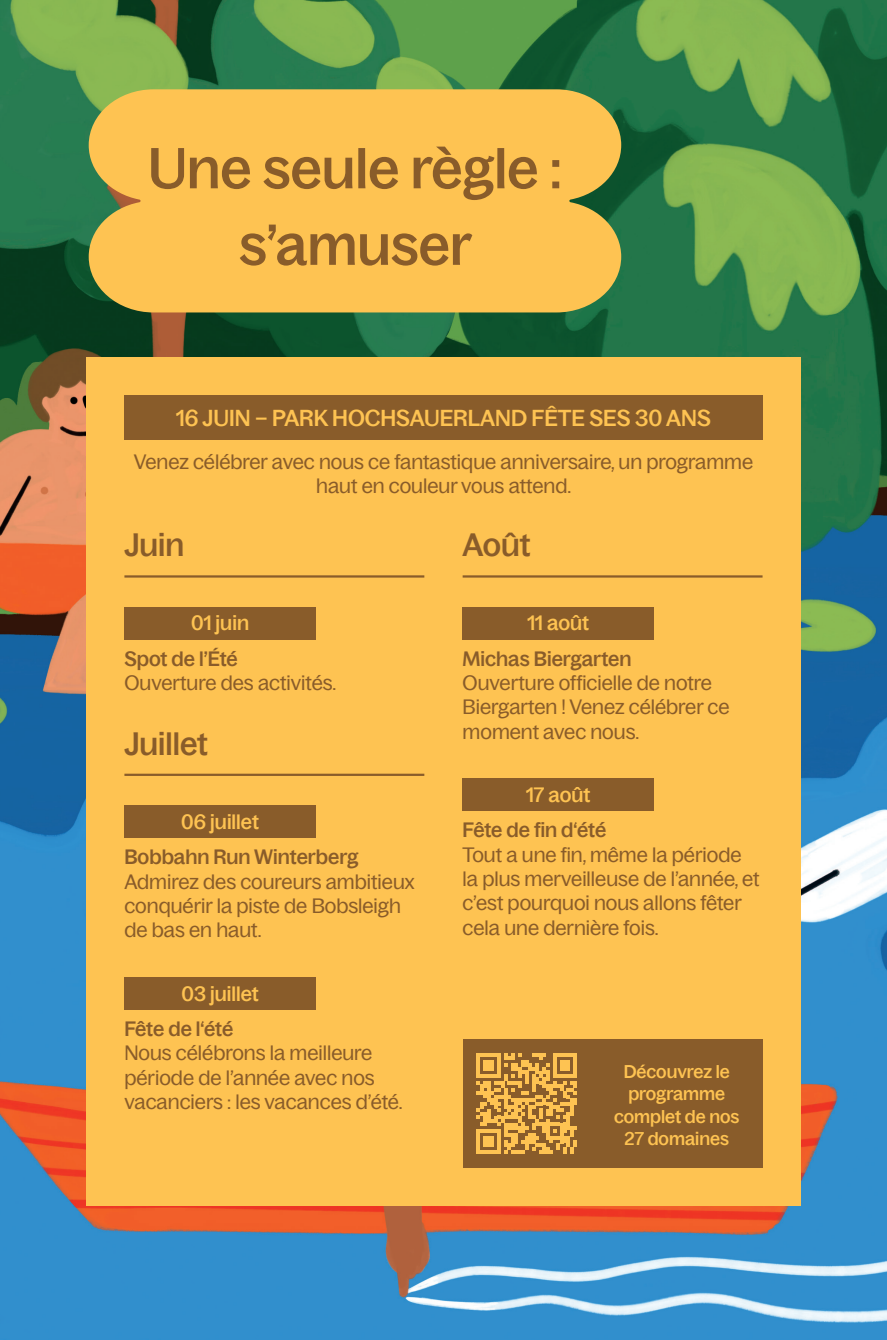
<style>
.page{position:relative;width:887px;height:1340px;background:#fff}
.page>*{position:absolute;margin:0;border:0;box-sizing:border-box;transform-origin:0 0}
.t1{font:500 56.25px/76.5px "Bagoss Standard";color:#895c2a;text-align:center}
.t2{font:500 31.5px "Bagoss Standard";color:#895c2a}
.t3{font:500 22.5px "Bagoss Standard";color:#fec352}
.t4{font:20.25px/24.3px "Bagoss Standard";color:#895c2a}
.t5{font:500 20.25px "Bagoss Standard";color:#895c2a}
.t6{font:500 20.25px "Bagoss Standard";color:#fec352}
.t7{font:500 18px/22.5px "Bagoss Standard";color:#fec352;text-align:center}
</style>
<div class="page">
<img style="left:0;top:0;width:887px;height:1339px">
<div style="left:86px;top:357px;width:714px;height:848px;background:#fec352"></div>
<div style="left:89px;top:89px;width:532px;height:223px;background:#fec352"></div>
<div style="left:462px;top:1039px;width:300px;height:128px;background:#895c2a"></div>
<div style="left:462px;top:606px;width:192px;height:33px;background:#895c2a"></div>
<div style="left:462px;top:778px;width:192px;height:33px;background:#895c2a"></div>
<div style="left:124px;top:606px;width:192px;height:33px;background:#895c2a"></div>
<div style="left:124px;top:805px;width:192px;height:33px;background:#895c2a"></div>
<div style="left:124px;top:976px;width:192px;height:33px;background:#895c2a"></div>
<svg style="left:476px;top:1053px;width:101px;height:100px"></svg>
<div style="left:124px;top:395px;width:638px;height:45px;background:#895c2a"></div>
<hr style="left:124px;top:575px;width:300px;height:2px;background:#895c2a">
<hr style="left:462px;top:575px;width:300px;height:2px;background:#895c2a">
<hr style="left:124px;top:773px;width:300px;height:3px;background:#895c2a">
<h1 class="t1" style="left:148px;top:127px;width:415px">Une seule règle : s’amuser</h1>
<p class="t3" style="left:176px;top:402px;width:536px">16 JUIN – PARK HOCHSAUERLAND FÊTE SES 30 ANS</p>
<p class="t4" style="left:134px;top:448px;width:620px;text-align:center">Venez célébrer avec nous ce fantastique anniversaire, un programme haut en couleur vous attend.</p>
<h2 class="t2" style="left:124px;top:523px;width:61px">Juin</h2>
<p class="t6" style="left:191px;top:609px;width:59px">01 juin</p>
<p class="t5" style="left:124px;top:644px;width:115px">Spot de l’Été</p>
<p class="t4" style="left:124px;top:670px;width:213px">Ouverture des activités.</p>
<h2 class="t2" style="left:124px;top:721px;width:85px">Juillet</h2>
<p class="t6" style="left:181px;top:807px;width:79px">06 juillet</p>
<p class="t5" style="left:124px;top:843px;width:235px">Bobbahn Run Winterberg</p>
<p class="t4" style="left:124px;top:868px;width:292px">Admirez des coureurs ambitieux conquérir la piste de Bobsleigh de bas en haut.</p>
<p class="t6" style="left:181px;top:979px;width:79px">03 juillet</p>
<p class="t5" style="left:124px;top:1014px;width:110px">Fête de l‘été</p>
<p class="t4" style="left:124px;top:1039px;width:280px">Nous célébrons la meilleure période de l’année avec nos vacanciers : les vacances d’été.</p>
<h2 class="t2" style="left:462px;top:523px;width:70px">Août</h2>
<p class="t6" style="left:527px;top:609px;width:63px">11 août</p>
<p class="t5" style="left:462px;top:644px;width:170px">Michas Biergarten</p>
<p class="t4" style="left:462px;top:670px;width:268px">Ouverture officielle de notre<br>Biergarten ! Venez célébrer ce moment avec nous.</p>
<p class="t6" style="left:526px;top:780px;width:66px">17 août</p>
<p class="t5" style="left:462px;top:816px;width:145px">Fête de fin d‘été</p>
<p class="t4" style="left:462px;top:841px;width:298px">Tout a une fin, même la période la plus merveilleuse de l’année, et c’est pourquoi nous allons fêter cela une dernière fois.</p>
<p class="t7" style="left:614px;top:1059px;width:127px">Découvrez le programme complet de nos<br>27 domaines</p>
</div>
